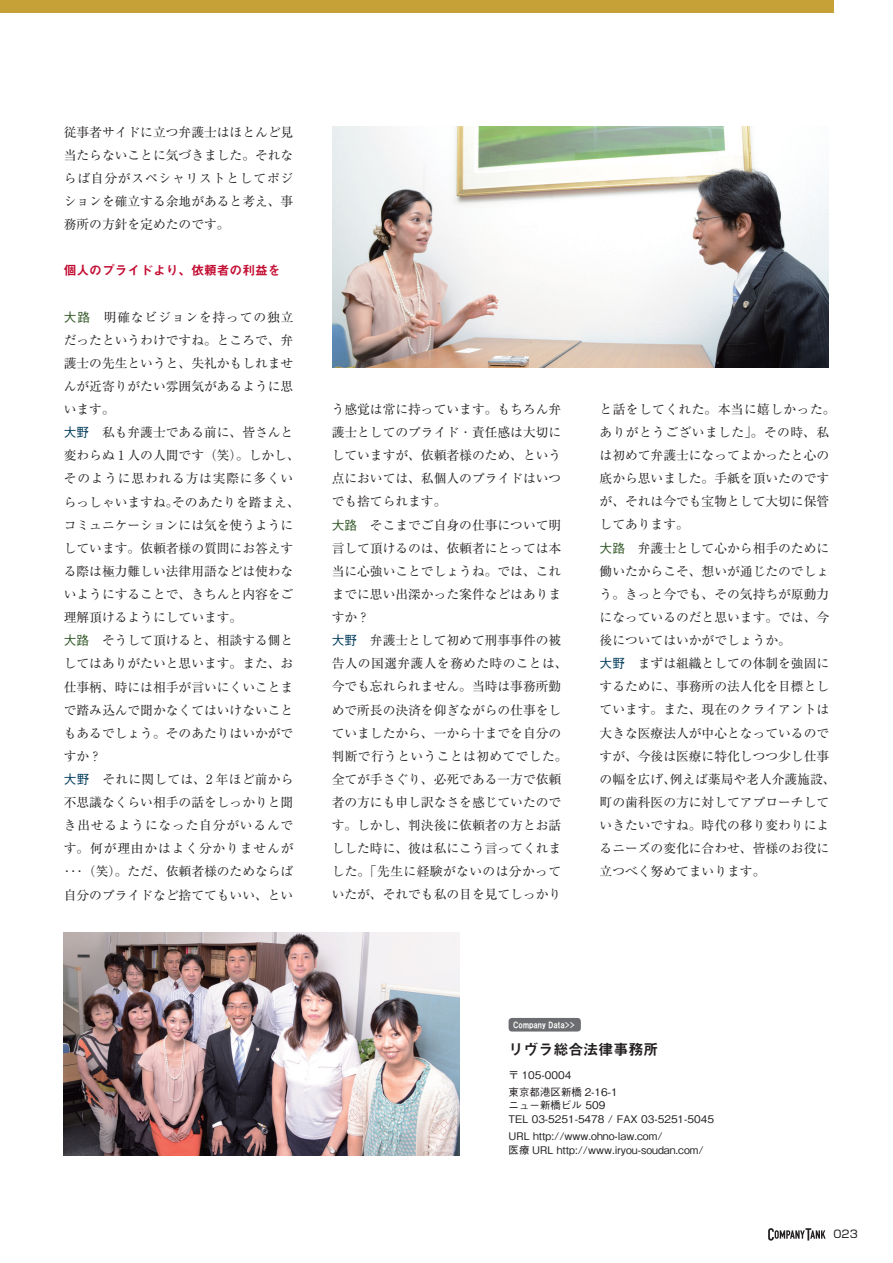
<style>
.page{position:relative;width:893px;height:1263px;background:#fff}
.page>*{position:absolute;margin:0;border:0;box-sizing:border-box;transform-origin:0 0}
.t1{font:15px "Midashi Go Pro MB31";color:#231f20}
.t2{font:12.75px/23.1px "Ryumin Pro";color:#231f20}
.t3{font:12.75px "Midashi Go Pro MB31";color:#c30e33}
.t4{font:10.65px "Shin Go Pro";color:#231f20}
.t5{font:500 10.5px/13.8px "Gothic BBB Pro";color:#231f20}
.t6{font:8.25px "HGP Soei Kakugothic UB";color:#fff}
.s1{font-family:"Gothic BBB Pro";font-weight:500;color:#305625}
.s2{font-family:"Gothic BBB Pro";font-weight:500;color:#003b5b}
</style>
<div class="page">
<img style="left:64px;top:932px;width:395px;height:223px">
<div style="left:509px;top:1018px;width:72px;height:13px;background:#6c6d70;border-radius:3px"></div>
<div style="left:0;top:0;width:833px;height:13px;background:#c5a137"></div>
<img style="left:332px;top:126px;width:496px;height:242px">
<svg style="left:768px;top:1228px;width:58px;height:12px"></svg>
<p class="t2" style="left:64px;top:119px;width:231px;text-align:justify">従事者サイドに立つ弁護士はほとんど見当たらないことに気づきました。それならば自分がスペシャリストとしてポジションを確立する余地があると考え、事務所の方針を定めたのです。</p>
<p class="t3" style="left:64px;top:260px;width:218px">個人のプライドより、依頼者の利益を</p>
<p class="t2" style="left:64px;top:304px;width:237px"><span class="s1">大路</span>　明確なビジョンを持っての独立だったというわけですね。ところで、弁護士の先生というと、失礼かもしれませんが近寄りがたい雰囲気があるように思います。<br><span class="s2">大野</span>　私も弁護士である前に、皆さんと変わらぬ 1 人の人間です（笑）。しかし、そのように思われる方は実際に多くいらっしゃいますね。そのあたりを踏まえ、コミュニケーションには気を使うようにしています。依頼者様の質問にお答えする際は極力難しい法律用語などは使わないようにすることで、きちんと内容をご理解頂けるようにしています。<br><span class="s1">大路</span>　そうして頂けると、相談する側としてはありがたいと思います。また、お仕事柄、時には相手が言いにくいことまで踏み込んで聞かなくてはいけないこともあるでしょう。そのあたりはいかがですか？<br><span class="s2">大野</span>　それに関しては、2 年ほど前から不思議なくらい相手の話をしっかりと聞き出せるようになった自分がいるんです。何が理由かはよく分かりませんが･･･（笑）。ただ、依頼者様のためならば自分のプライドなど捨ててもいい、とい</p>
<p class="t2" style="left:332px;top:397px;width:237px">う感覚は常に持っています。もちろん弁護士としてのプライド･責任感は大切にしていますが、依頼者様のため、という点においては、私個人のプライドはいつでも捨てられます。<br><span class="s1">大路</span>　そこまでご自身の仕事について明言して頂けるのは、依頼者にとっては本当に心強いことでしょうね。では、これまでに思い出深かった案件などはありますか？<br><span class="s2">大野</span>　弁護士として初めて刑事事件の被告人の国選弁護人を務めた時のことは、今でも忘れられません。当時は事務所勤めで所長の決済を仰ぎながらの仕事をしていましたから、一から十までを自分の判断で行うということは初めてでした。全てが手さぐり、必死である一方で依頼者の方にも申し訳なさを感じていたのです。しかし、判決後に依頼者の方とお話しした時に、彼は私にこう言ってくれました。「先生に経験がないのは分かっていたが、それでも私の目を見てしっかり</p>
<p class="t2" style="left:600px;top:397px;width:237px">と話をしてくれた。本当に嬉しかった。ありがとうございました」。その時、私は初めて弁護士になってよかったと心の底から思いました。手紙を頂いたのですが、それは今でも宝物として大切に保管してあります。<br><span class="s1">大路</span>　弁護士として心から相手のために働いたからこそ、想いが通じたのでしょう。きっと今でも、その気持ちが原動力になっているのだと思います。では、今後についてはいかがでしょうか。<br><span class="s2">大野</span>　まずは組織としての体制を強固にするために、事務所の法人化を目標としています。また、現在のクライアントは大きな医療法人が中心となっているのですが、今後は医療に特化しつつ少し仕事の幅を広げ、例えば薬局や老人介護施設、町の歯科医の方に対してアプローチしていきたいですね。時代の移り変わりによるニーズの変化に合わせ、皆様のお役に立つべく努めてまいります。</p>
<p class="t6" style="left:513px;top:1020px;width:63px">Company Data&gt;&gt;</p>
<p class="t1" style="left:509px;top:1037px;width:151px">リヴラ総合法律事務所</p>
<p class="t5" style="left:509px;top:1065px;width:111px;line-height:17px">〒 105-0004　<br>東京都港区新橋 2-16-1</p>
<p class="t5" style="left:509px;top:1097px;width:207px">ニュー新橋ビル 509<br>TEL 03-5251-5478 / FAX 03-5251-5045</p>
<p class="t5" style="left:509px;top:1128px;width:197px">URL http://www.ohno-law.com/<br>医療 URL http://www.iryou-soudan.com/</p>
<p class="t4" style="left:833px;top:1225px;width:26px">023</p>
</div>
